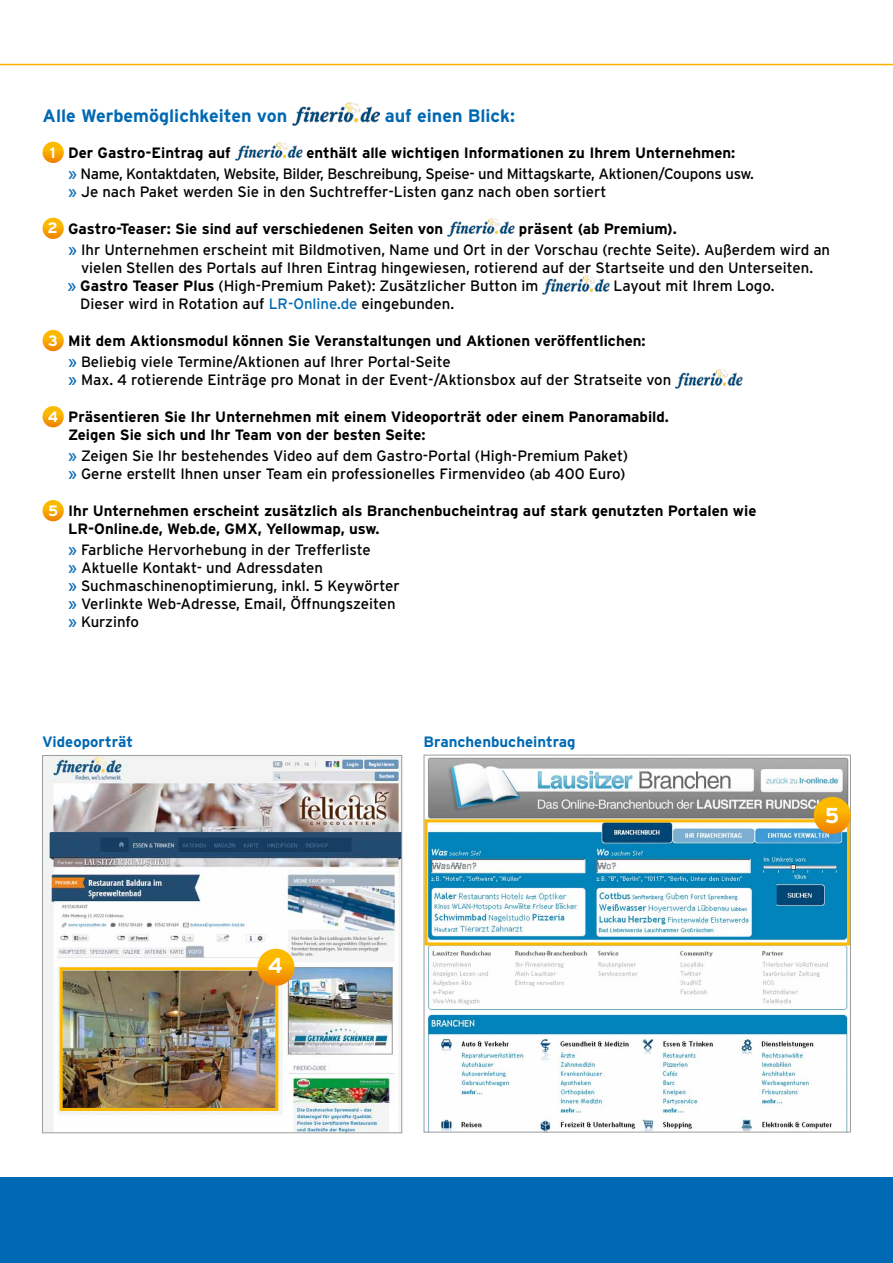
<style>
.page{position:relative;width:893px;height:1263px;background:#fff}
.page>*{position:absolute;margin:0;border:0;box-sizing:border-box;transform-origin:0 0}
.t1{font:700 21.6px "Interstate";color:#fff}
.t2{font:700 18px "Interstate";color:#0069b4}
.t3{font:15px/18px "Interstate";color:#000}
.t4{font:700 15px/18px "Interstate";color:#000}
.t5{font:15px/21px "Interstate";letter-spacing:-.02em;color:#000}
.t6{font:700 15px "Interstate";color:#0069b4}
.s1{color:#fff}
.s2{font-weight:700}
.s3{color:#0069b4}
.s4{font-weight:400;color:#0069b4}
.s5{font-weight:400}
</style>
<div class="page">
<hr style="left:0;top:64px;width:893px;height:1px;background:#f9b000">
<div style="left:0;top:1178px;width:893px;height:85px;background:#0069b4"></div>
<img style="left:44px;top:757px;width:356px;height:374px">
<div style="left:42px;top:755px;width:360px;height:378px;border:1px solid #9c9d9d"></div>
<img style="left:292px;top:102px;width:87px;height:24px">
<svg style="left:43px;top:142px;width:21px;height:21px"></svg>
<img style="left:235px;top:142px;width:67px;height:19px">
<svg style="left:43px;top:218px;width:21px;height:21px"></svg>
<img style="left:448px;top:218px;width:67px;height:19px">
<img style="left:542px;top:276px;width:67px;height:18px">
<svg style="left:43px;top:330px;width:21px;height:21px"></svg>
<img style="left:675px;top:370px;width:67px;height:18px">
<svg style="left:43px;top:406px;width:21px;height:21px"></svg>
<svg style="left:43px;top:500px;width:21px;height:21px"></svg>
<img style="left:426px;top:757px;width:423px;height:373px">
<div style="left:60px;top:967px;width:218px;height:144px;border:3px solid #fbba00"></div>
<div style="left:425px;top:819px;width:425px;height:126px;border:3px solid #fbba00"></div>
<svg style="left:814px;top:797px;width:37px;height:37px"></svg>
<svg style="left:257px;top:949px;width:37px;height:37px"></svg>
<p class="t2" style="left:43px;top:105px;width:246px">Alle Werbemöglichkeiten von</p>
<p class="t2" style="left:385px;top:105px;width:132px">auf einen Blick:</p>
<p class="t4" style="left:50px;top:143px;width:182px"><span class="s1">1</span> Der Gastro-Eintrag auf</p>
<p class="t5" style="left:68px;top:142px;width:687px;text-indent:238px"><span class="s2">enthält alle wichtigen Informationen zu Ihrem Unternehmen:<br></span><span class="s3">»</span> Name, Kontaktdaten, Website, Bilder, Beschreibung, Speise- und Mittagskarte, Aktionen/Coupons usw.</p>
<p class="t3" style="left:68px;top:182px;width:540px"><span class="s3">»</span> Je nach Paket werden Sie in den Suchtreffer-Listen ganz nach oben sortiert</p>
<p class="t4" style="left:48px;top:219px;width:397px"><span class="s1">2</span> Gastro-Teaser: Sie sind auf verschiedenen Seiten von</p>
<p class="t3" style="left:68px;top:218px;width:763px;line-height:21px;text-indent:451px"><span class="s2">präsent (ab Premium).<br></span><span class="s3">»</span> Ihr Unternehmen erscheint mit Bildmotiven, Name und Ort in der Vorschau (rechte Seite). Außerdem wird an</p>
<p class="t3" style="left:67px;top:258px;width:747px;text-indent:14px">vielen Stellen des Portals auf Ihren Eintrag hingewiesen, rotierend auf der Startseite und den Unterseiten. <span class="s3">»</span> <span class="s2">Gastro Teaser Plus</span> (High-Premium Paket): Zusätzlicher Button im</p>
<p class="t3" style="left:613px;top:276px;width:163px">Layout mit Ihrem Logo.</p>
<p class="t3" style="left:80px;top:294px;width:375px">Dieser wird in Rotation auf <span class="s3">LR-Online.de</span> eingebunden.</p>
<p class="t4" style="left:68px;top:330px;width:579px;line-height:21px;text-indent:-20px"><span class="s1">3</span> Mit dem Aktionsmodul können Sie Veranstaltungen und Aktionen veröffentlichen: <span class="s4">»</span> <span class="s5">Beliebig viele Termine/Aktionen auf Ihrer Portal-Seite</span></p>
<p class="t3" style="left:68px;top:371px;width:605px"><span class="s3">»</span> Max. 4 rotierende Einträge pro Monat in der Event-/Aktionsbox auf der Stratseite von</p>
<p class="t4" style="left:68px;top:408px;width:602px;text-indent:-20px"><span class="s1">4</span> Präsentieren Sie Ihr Unternehmen mit einem Videoporträt oder einem Panoramabild.<br>Zeigen Sie sich und Ihr Team von der besten Seite:</p>
<p class="t3" style="left:68px;top:447px;width:561px"><span class="s3">»</span> Zeigen Sie Ihr bestehendes Video auf dem Gastro-Portal (High-Premium Paket) <span class="s3">»</span> Gerne erstellt Ihnen unser Team ein professionelles Firmenvideo (ab 400 Euro)</p>
<p class="t4" style="left:68px;top:502px;width:690px;text-indent:-20px"><span class="s1">5</span> Ihr Unternehmen erscheint zusätzlich als Branchenbucheintrag auf stark genutzten Portalen wie<br>LR-Online.de, Web.de, GMX, Yellowmap, usw.</p>
<p class="t3" style="left:68px;top:541px;width:333px"><span class="s3">»</span> Farbliche Hervorhebung in der Trefferliste<br><span class="s3">»</span> Aktuelle Kontakt- und Adressdaten<br><span class="s3">»</span> Suchmaschinenoptimierung, inkl. 5 Keywörter <span class="s3">»</span> Verlinkte Web-Adresse, Email, Öffnungszeiten <span class="s3">»</span> Kurzinfo</p>
<p class="t6" style="left:42px;top:733px;width:93px">Videoporträt</p>
<p class="t6" style="left:424px;top:733px;width:153px">Branchenbucheintrag</p>
<h1 class="t1" style="left:268px;top:954px;width:16px">4</h1>
<h1 class="t1" style="left:825px;top:803px;width:16px">5</h1>
</div>
